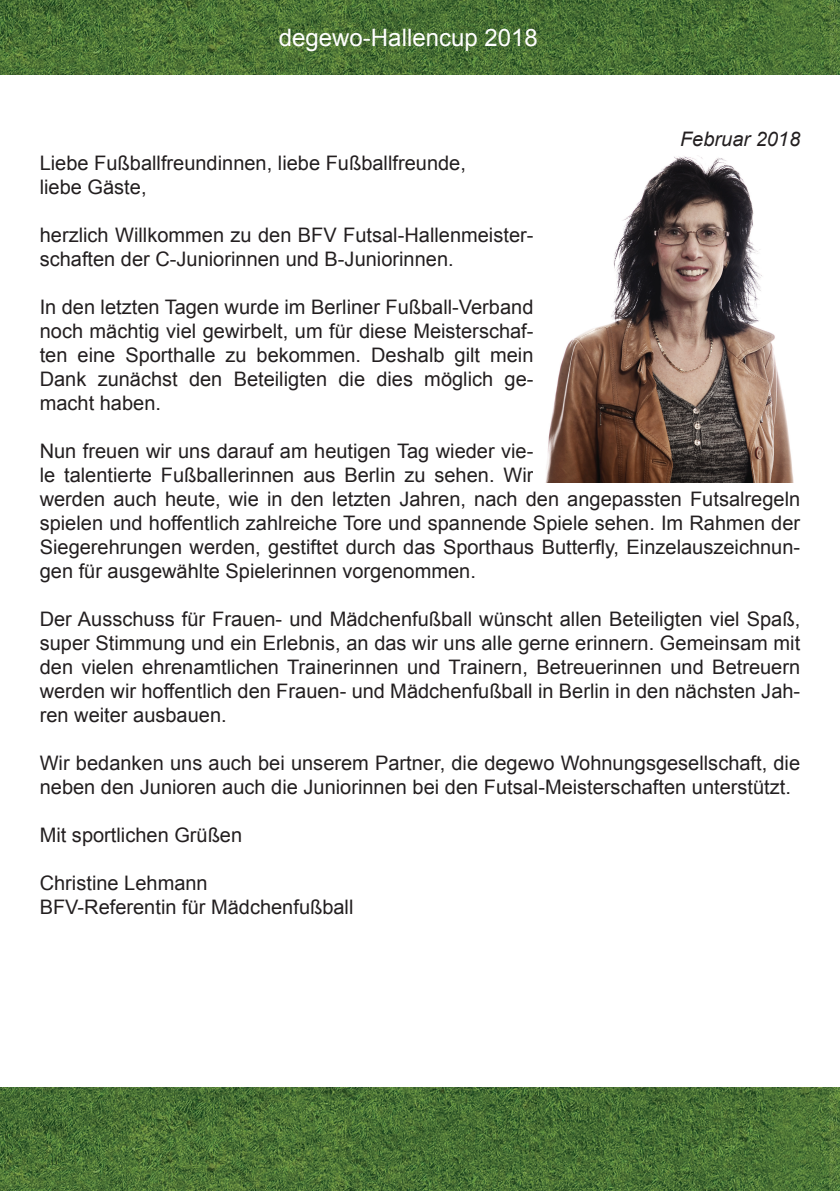
<style>
.page{position:relative;width:840px;height:1191px;background:#fff}
.page>*{position:absolute;margin:0;border:0;box-sizing:border-box;transform-origin:0 0}
.t1{font:24px "Arial";color:#fff}
.t2{font:20px/24px "Arial";color:#231f20}
.t3{font:italic 20px "Arial";color:#231f20}
</style>
<div class="page">
<img style="left:0;top:0;width:839px;height:74px">
<img style="left:0;top:1088px;width:839px;height:103px">
<img style="left:546px;top:156px;width:248px;height:326px">
<p class="t1" style="left:279px;top:22px;width:260px">degewo-Hallencup 2018</p>
<p class="t3" style="left:679px;top:126px;width:122px">Februar 2018</p>
<p class="t2" style="left:40px;top:151px;width:427px">Liebe Fußballfreundinnen, liebe Fußballfreunde, liebe Gäste,</p>
<p class="t2" style="left:40px;top:223px;width:495px">herzlich Willkommen zu den BFV Futsal-Hallenmeister&shy;schaften der C-Juniorinnen und B-Juniorinnen.</p>
<p class="t2" style="left:40px;top:295px;width:495px;text-align:justify">In den letzten Tagen wurde im Berliner Fußball-Verband noch mächtig viel gewirbelt, um für diese Meisterschaf&shy;ten eine Sporthalle zu bekommen. Deshalb gilt mein Dank zunächst den Beteiligten die dies möglich ge&shy;macht haben.</p>
<p class="t2" style="left:40px;top:439px;width:761px">Nun freuen wir uns darauf am heutigen Tag wieder vie-<br>le talentierte Fußballerinnen aus Berlin zu sehen. Wir<br>werden auch heute, wie in den letzten Jahren, nach den angepassten Futsalregeln spielen und hoffentlich zahlreiche Tore und spannende Spiele sehen. Im Rahmen der Siegerehrungen werden, gestiftet durch das Sporthaus Butterfly, Einzelauszeichnun&shy;gen für ausgewählte Spielerinnen vorgenommen.</p>
<p class="t2" style="left:40px;top:607px;width:761px;text-align:justify">Der Ausschuss für Frauen- und Mädchenfußball wünscht allen Beteiligten viel Spaß, super Stimmung und ein Erlebnis, an das wir uns alle gerne erinnern. Gemeinsam mit den vielen ehrenamtlichen Trainerinnen und Trainern, Betreuerinnen und Betreuern werden wir hoffentlich den Frauen- und Mädchenfußball in Berlin in den nächsten Jah&shy;ren weiter ausbauen.</p>
<p class="t2" style="left:40px;top:751px;width:761px">Wir bedanken uns auch bei unserem Partner, die degewo Wohnungsgesellschaft, die neben den Junioren auch die Juniorinnen bei den Futsal-Meisterschaften unterstützt.</p>
<p class="t2" style="left:40px;top:823px;width:204px">Mit sportlichen Grüßen</p>
<p class="t2" style="left:40px;top:871px;width:315px">Christine Lehmann<br>BFV-Referentin für Mädchenfußball</p>
</div>
